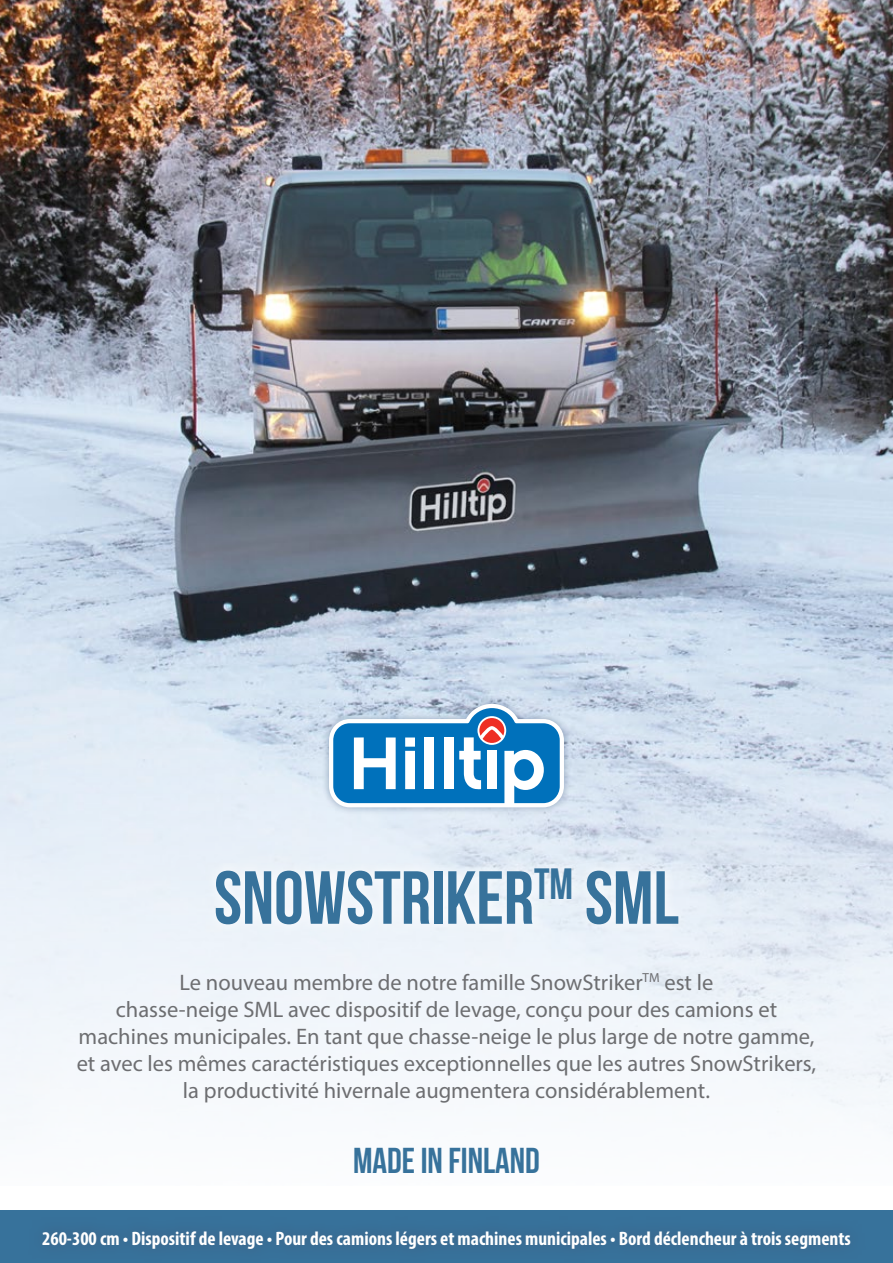
<style>
.page{position:relative;width:893px;height:1263px;background:#fff}
.page>*{position:absolute;margin:0;border:0;box-sizing:border-box;transform-origin:0 0}
.t1{font:75px "Bebas Neue";color:#37729b}
.t2{font:36px "Bebas Neue";color:#37729b}
.t3{font:22.5px/27px "Myriad Pro";color:#6d6e71;text-align:center}
.t4{font:700 condensed 19.5px "Myriad Pro";color:#fff}
</style>
<div class="page">
<img style="left:0;top:0;width:893px;height:1134px">
<svg style="left:204px;top:856px;width:486px;height:80px;fill:#f0f5fa"></svg>
<div style="left:322px;top:697px;width:249px;height:118px;background:#415c7f;opacity:.46"></div>
<svg style="left:329px;top:704px;width:235px;height:103px"></svg>
<div style="left:0;top:1210px;width:893px;height:53px;background:#37729b"></div>
<h1 class="t1" style="left:214px;top:857px;width:466px">SNOWSTRIKER<sup>TM</sup> SML</h1>
<p class="t3" style="left:77px;top:968px;width:741px">Le nouveau membre de notre famille SnowStriker<sup>TM</sup> est le<br>chasse-neige SML avec dispositif de levage, conçu pour des camions et machines municipales. En tant que chasse-neige le plus large de notre gamme, et avec les mêmes caractéristiques exceptionnelles que les autres SnowStrikers, la productivité hivernale augmentera considérablement.</p>
<h2 class="t2" style="left:353px;top:1141px;width:188px">MADE IN FINLAND</h2>
<p class="t4" style="left:42px;top:1226px;width:810px">260-300 cm • Dispositif de levage • Pour des camions légers et machines municipales • Bord déclencheur à trois segments</p>
</div>
